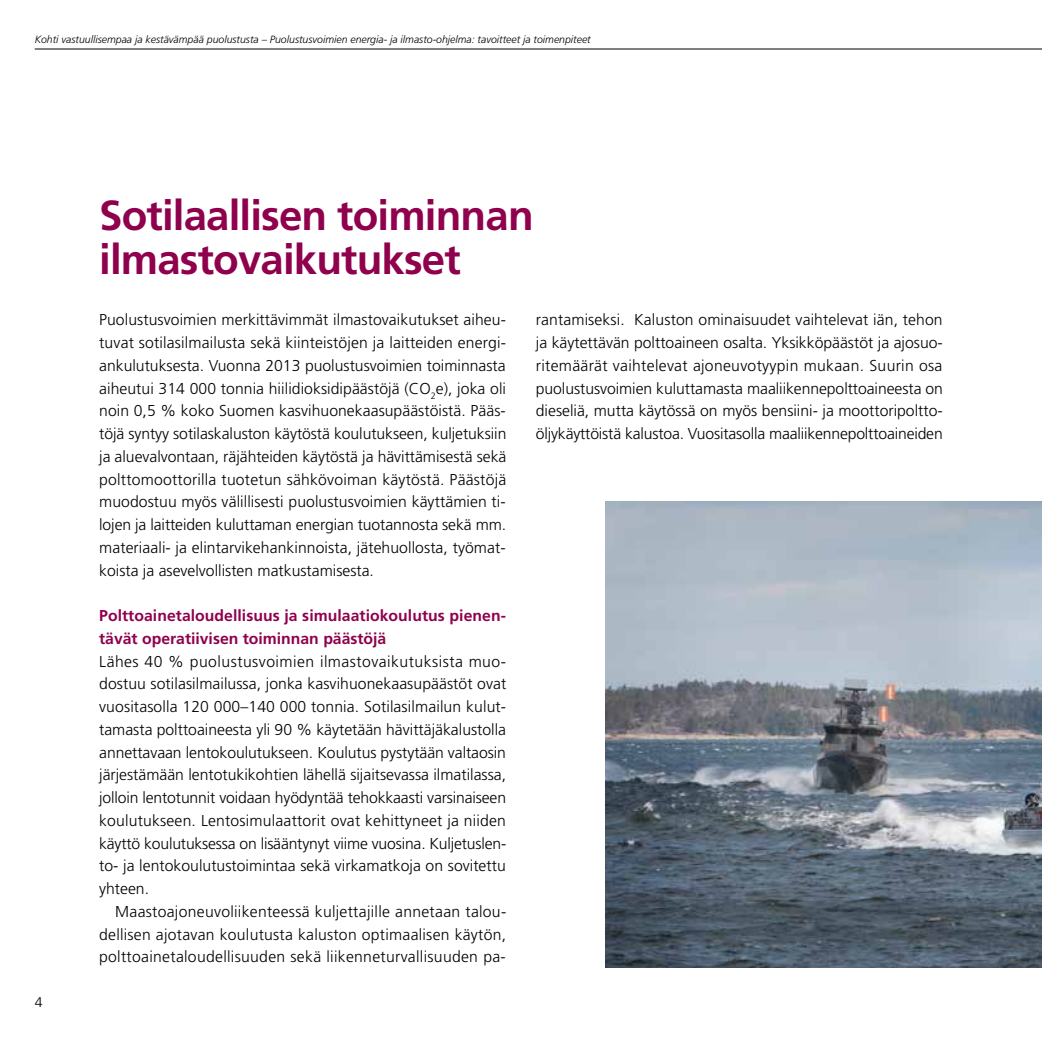
<style>
.page{position:relative;width:1042px;height:1042px;background:#fff}
.page>*{position:absolute;margin:0;border:0;box-sizing:border-box;transform-origin:0 0}
.t1{font:700 42px/43.8px "Frutiger LT Pro";letter-spacing:-.02em;color:#8f004d}
.t2{font:300 15.75px/22.8px "Frutiger LT Pro";color:#000;text-align:justify}
.t3{font:700 15.75px/22.8px "Frutiger LT Pro";letter-spacing:.005em;color:#8f004d}
.t4{font:300 14px "Frutiger LT Pro";color:#000}
.t5{font:italic 300 10.5px "Frutiger LT Pro";color:#000}
</style>
<div class="page">
<hr style="left:35px;top:49px;width:1007px;height:1px;background:#000">
<img style="left:605px;top:501px;width:437px;height:466px">
<p class="t5" style="left:35px;top:33px;width:557px">Kohti vastuullisempaa ja kestävämpää puolustusta – Puolustusvoimien energia- ja ilmasto-ohjelma: tavoitteet ja toimenpiteet</p>
<h1 class="t1" style="left:99px;top:194px;width:436px">Sotilaallisen toiminnan ilmastovaikutukset</h1>
<p class="t4" style="left:35px;top:994px;width:9px">4</p>
<p class="t2" style="left:99px;top:308px;width:409px">Puolustusvoimien merkittävimmät ilmastovaikutukset aiheu&shy;tuvat sotilasilmailusta sekä kiinteistöjen ja laitteiden energi&shy;ankulutuksesta. Vuonna 2013 puolustusvoimien toiminnasta aiheutui 314 000 tonnia hiilidioksidipäästöjä (CO<sub>2</sub>e), joka oli noin 0,5 % koko Suomen kasvihuonekaasupäästöistä. Pääs&shy;töjä syntyy sotilaskaluston käytöstä koulutukseen, kuljetuksiin ja aluevalvontaan, räjähteiden käytöstä ja hävittämisestä sekä polttomoottorilla tuotetun sähkövoiman käytöstä. Päästöjä muodostuu myös välillisesti puolustusvoimien käyttämien ti&shy;lojen ja laitteiden kuluttaman energian tuotannosta sekä mm. materiaali- ja elintarvikehankinnoista, jätehuollosta, työmat&shy;koista ja asevelvollisten matkustamisesta.</p>
<p class="t3" style="left:99px;top:604px;width:408px">Polttoainetaloudellisuus ja simulaatiokoulutus pienen&shy;tävät operatiivisen toiminnan päästöjä</p>
<p class="t2" style="left:99px;top:650px;width:409px">Lähes 40 % puolustusvoimien ilmastovaikutuksista muo&shy;dostuu sotilasilmailussa, jonka kasvihuonekaasupäästöt ovat vuositasolla 120 000–140 000 tonnia. Sotilasilmailun kulut&shy;tamasta polttoaineesta yli 90 % käytetään hävittäjäkalustolla annettavaan lentokoulutukseen. Koulutus pystytään valtaosin järjestämään lentotukikohtien lähellä sijaitsevassa ilmatilassa, jolloin lentotunnit voidaan hyödyntää tehokkaasti varsinaiseen koulutukseen. Lentosimulaattorit ovat kehittyneet ja niiden käyttö koulutuksessa on lisääntynyt viime vuosina. Kuljetuslen&shy;to- ja lentokoulutustoimintaa sekä virkamatkoja on sovitettu yhteen.</p>
<p class="t2" style="left:99px;top:900px;width:408px;text-indent:16px">Maastoajoneuvoliikenteessä kuljettajille annetaan talou&shy;dellisen ajotavan koulutusta kaluston optimaalisen käytön, polttoainetaloudellisuuden sekä liikenneturvallisuuden pa-</p>
<p class="t2" style="left:536px;top:308px;width:409px">rantamiseksi. Kaluston ominaisuudet vaihtelevat iän, tehon ja käytettävän polttoaineen osalta. Yksikköpäästöt ja ajosuo&shy;ritemäärät vaihtelevat ajoneuvotyypin mukaan. Suurin osa puolustusvoimien kuluttamasta maaliikennepolttoaineesta on dieseliä, mutta käytössä on myös bensiini- ja moottoripoltto&shy;öljykäyttöistä kalustoa. Vuositasolla maaliikennepolttoaineiden</p>
</div>
